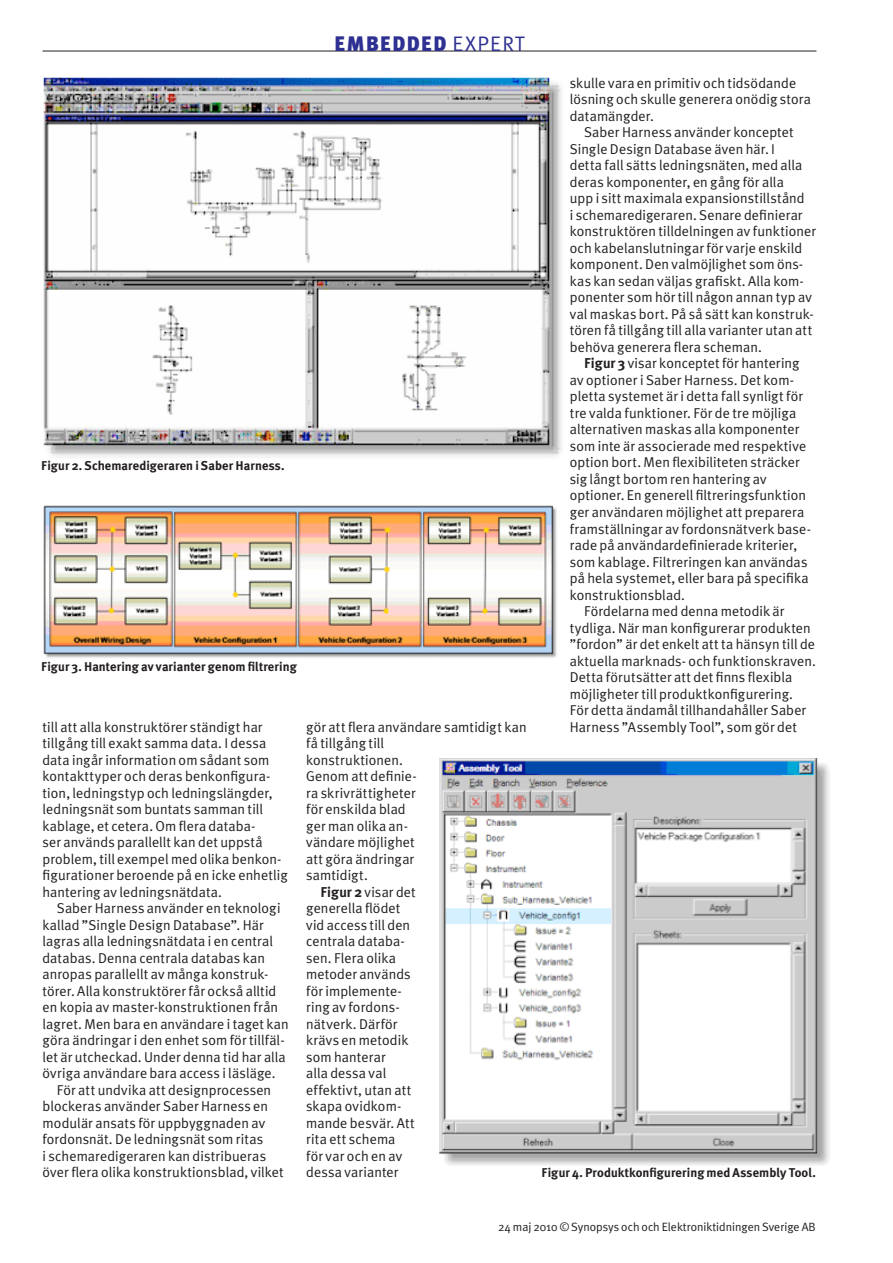
<style>
.page{position:relative;width:893px;height:1263px;background:#fff}
.page>*{position:absolute;margin:0;border:0;box-sizing:border-box;transform-origin:0 0}
.t1{font:900 21px "Meta Plus";letter-spacing:.05em;color:#2e3092}
.Expert_brödtext_med{font:14.25px/16.5px "Meta Plus Normal";letter-spacing:.005em;color:#231f20}
.Expert_Brödtext{font:14.25px/16.5px "Meta Plus Normal";letter-spacing:.005em;color:#231f20}
.Bildtext{font:700 12.75px "Meta Plus";letter-spacing:.005em;color:#231f20}
.t2{font:12px "Meta Plus Normal";color:#231f20}
.s1{font-family:"Meta Plus Normal";font-weight:400}
.s2{font-family:"Meta Plus";font-weight:700}
</style>
<div class="page">
<hr style="left:43px;top:51px;width:773px;height:1px;background:#231f20">
<img style="left:44px;top:505px;width:513px;height:153px">
<img style="left:439px;top:759px;width:391px;height:406px">
<img style="left:43px;top:77px;width:519px;height:380px">
<p class="t1" style="left:334px;top:31px;width:193px">EMBEDDED <span class="s1">EXPERT</span></p>
<p class="Bildtext" style="left:41px;top:459px;width:245px">Figur 2. Schemaredigeraren i Saber Harness.</p>
<p class="Bildtext" style="left:41px;top:659px;width:257px">Figur 3. Hantering av varianter genom filtrering</p>
<p class="Expert_Brödtext" style="left:43px;top:718px;width:247px">till att alla konstruktörer ständigt har tillgång till exakt samma data. I dessa data ingår information om sådant som kontakttyper och deras benkonfigura&shy;tion, ledningstyp och ledningslängder, ledningsnät som buntats samman till kablage, et cetera. Om flera databa-<br>ser används parallellt kan det uppstå problem, till exempel med olika benkon&shy;figurationer beroende på en icke enhetlig hantering av ledningsnätdata.</p>
<p class="Expert_brödtext_med" style="left:43px;top:900px;width:248px;text-indent:14px">Saber Harness använder en teknologi kallad ”Single Design Database”. Här lagras alla ledningsnätdata i en central databas. Denna centrala databas kan anropas parallellt av många konstruk&shy;törer. Alla konstruktörer får också alltid en kopia av master-konstruktionen från lagret. Men bara en användare i taget kan göra ändringar i den enhet som för tillfäl&shy;let är utcheckad. Under denna tid har alla övriga användare bara access i läsläge.</p>
<p class="Expert_brödtext_med" style="left:43px;top:1081px;width:243px;text-indent:14px">För att undvika att designprocessen blockeras använder Saber Harness en modulär ansats för uppbyggnaden av fordonsnät. De ledningsnät som ritas<br>i schemaredigeraren kan distribueras över flera olika konstruktionsblad, vilket</p>
<p class="Expert_brödtext_med" style="left:306px;top:718px;width:222px">gör att flera användare samtidigt kan få tillgång till<br>konstruktionen.<br>Genom att definie-<br>ra skrivrättigheter<br>för enskilda blad<br>ger man olika an-<br>vändare möjlighet<br>att göra ändringar<br>samtidigt.</p>
<p class="Expert_brödtext_med" style="left:306px;top:883px;width:111px;text-indent:14px"><span class="s2">Figur 2</span> visar det generella flödet vid access till den centrala databa&shy;sen. Flera olika metoder används för implemente&shy;ring av fordons&shy;nätverk. Därför krävs en metodik som hanterar<br>alla dessa val effektivt, utan att skapa ovidkom&shy;mande besvär. Att rita ett schema för var och en av dessa varianter</p>
<p class="Expert_brödtext_med" style="left:570px;top:75px;width:243px">skulle vara en primitiv och tidsödande lösning och skulle generera onödig stora datamängder.</p>
<p class="Expert_brödtext_med" style="left:570px;top:124px;width:248px;text-indent:14px">Saber Harness använder konceptet Single Design Database även här. I<br>detta fall sätts ledningsnäten, med alla deras komponenter, en gång för alla<br>upp i sitt maximala expansionstillstånd<br>i schemaredigeraren. Senare definierar konstruktören tilldelningen av funktioner och kabelanslutningar för varje enskild komponent. Den valmöjlighet som öns&shy;kas kan sedan väljas grafiskt. Alla kom&shy;ponenter som hör till någon annan typ av val maskas bort. På så sätt kan konstruk&shy;tören få tillgång till alla varianter utan att behöva generera flera scheman.</p>
<p class="Expert_brödtext_med" style="left:570px;top:355px;width:243px;text-indent:14px"><span class="s2">Figur 3</span> visar konceptet för hantering av optioner i Saber Harness. Det kom&shy;pletta systemet är i detta fall synligt för tre valda funktioner. För de tre möjliga alternativen maskas alla komponenter som inte är associerade med respektive option bort. Men flexibiliteten sträcker sig långt bortom ren hantering av optioner. En generell filtreringsfunktion ger användaren möjlighet att preparera framställningar av fordonsnätverk base&shy;rade på användardefinierade kriterier, som kablage. Filtreringen kan användas på hela systemet, eller bara på specifika konstruktionsblad.</p>
<p class="Expert_brödtext_med" style="left:570px;top:603px;width:248px;text-indent:14px">Fördelarna med denna metodik är tydliga. När man konfigurerar produkten ”fordon” är det enkelt att ta hänsyn till de aktuella marknads- och funktionskraven.<br>Detta förutsätter att det finns flexibla möjligheter till produktkonfigurering.<br>För detta ändamål tillhandahåller Saber Harness ”Assembly Tool”, som gör det</p>
<p class="Bildtext" style="left:542px;top:1165px;width:276px">Figur 4. Produktkonfigurering med Assembly Tool.</p>
<p class="t2" style="left:498px;top:1220px;width:319px">24 maj 2010 © Synopsys och och Elektroniktidningen Sverige AB</p>
</div>
